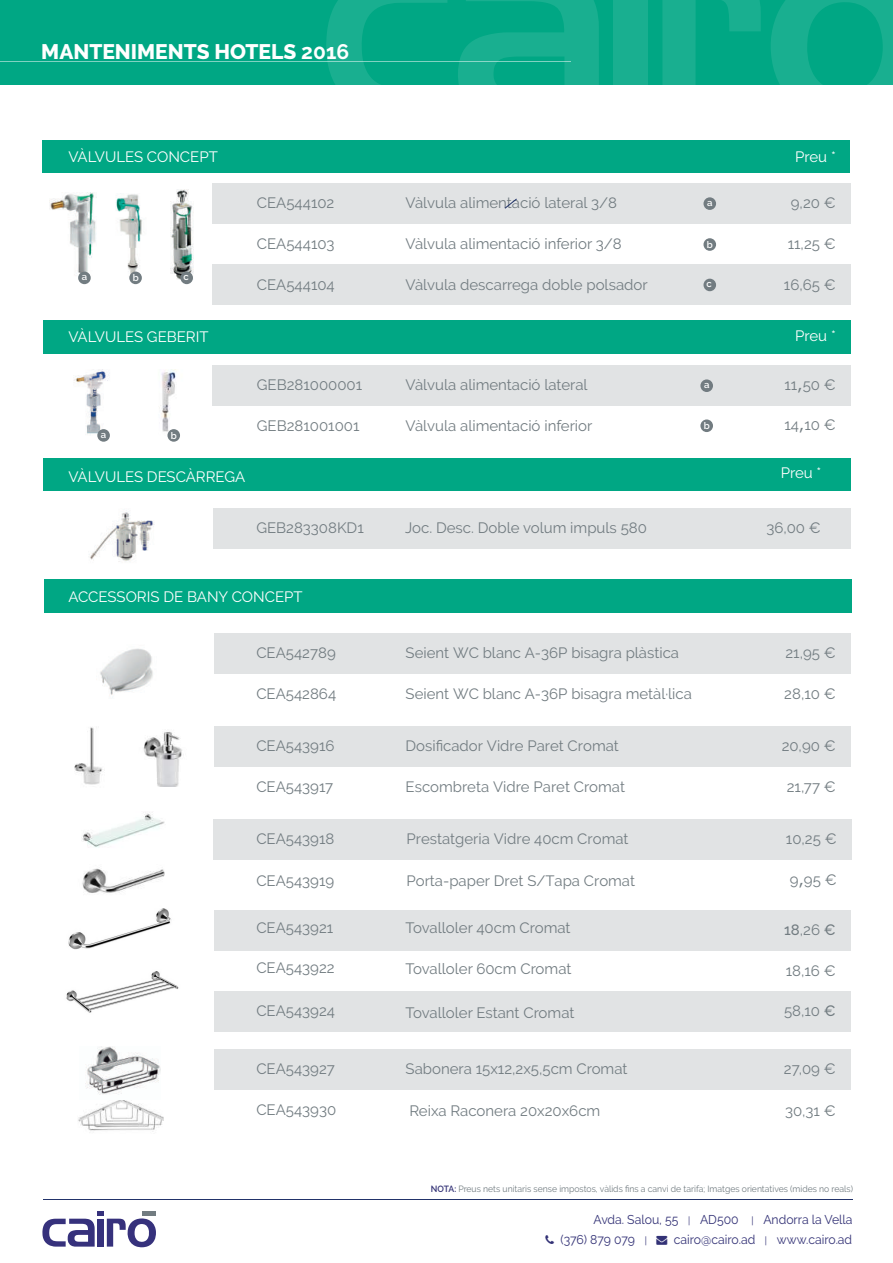
<style>
.page{position:relative;width:893px;height:1263px;background:#fff}
.page>*{position:absolute;margin:0;border:0;box-sizing:border-box;transform-origin:0 0}
.t1{font:800 21px "Raleway";color:#fff}
.t2{font:15px "Raleway";color:#727c81}
.t3{font:15px "Raleway";color:#fff}
.t4{font:500 15px "Raleway";color:#727c81}
.t5{font:12.75px "Raleway";color:#333276;scale:.96 1}
.t6{font:600 9.6px "Raleway";color:#fff}
.t7{font:9px "Raleway";color:#727c81;scale:.96 1}
.s1{font-weight:700}
.s2{font-family:"Verdana"}
.s3{font-weight:400}
.s4{font-weight:500}
.s5{font-weight:600;color:#333276}
.s6{font-size:9.9px}
</style>
<div class="page">
<img style="left:74px;top:727px;width:29px;height:58px">
<div style="left:214px;top:991px;width:636px;height:41px;background:#e1e3e4"></div>
<div style="left:214px;top:1049px;width:636px;height:40px;background:#e1e3e4"></div>
<div style="left:214px;top:726px;width:636px;height:41px;background:#e1e3e4"></div>
<div style="left:213px;top:819px;width:638px;height:40px;background:#e1e3e4"></div>
<div style="left:214px;top:910px;width:636px;height:40px;background:#e1e3e4"></div>
<div style="left:214px;top:633px;width:636px;height:41px;background:#e1e3e4"></div>
<div style="left:212px;top:365px;width:638px;height:41px;background:#e1e3e4"></div>
<div style="left:212px;top:265px;width:638px;height:40px;background:#e1e3e4"></div>
<div style="left:212px;top:183px;width:638px;height:41px;background:#e1e3e4"></div>
<div style="left:42px;top:140px;width:808px;height:33px;background:#00a784"></div>
<svg style="left:505px;top:199px;width:12px;height:9px"></svg>
<div style="left:43px;top:320px;width:807px;height:33px;background:#00a784"></div>
<div style="left:0;top:0;width:893px;height:85px;background:#00a784"></div>
<svg style="left:458px;top:0;width:141px;height:85px"></svg>
<svg style="left:771px;top:0;width:122px;height:85px"></svg>
<svg style="left:326px;top:0;width:121px;height:85px"></svg>
<svg style="left:662px;top:0;width:99px;height:85px"></svg>
<div style="left:613px;top:0;width:34px;height:85px;background:#19af90"></div>
<hr style="left:0;top:61px;width:570px;height:1px;background:#fff">
<svg style="left:42px;top:1212px;width:114px;height:35px"></svg>
<hr style="left:142px;top:1212px;width:14px;height:4px;background:#727c81">
<hr style="left:44px;top:1199px;width:809px;height:1px;background:#22336a">
<img style="left:50px;top:192px;width:47px;height:84px">
<img style="left:116px;top:193px;width:26px;height:88px">
<img style="left:171px;top:189px;width:23px;height:90px">
<img style="left:161px;top:369px;width:19px;height:70px">
<img style="left:74px;top:369px;width:36px;height:70px">
<img style="left:100px;top:648px;width:53px;height:50px">
<img style="left:78px;top:1100px;width:85px;height:32px">
<img style="left:85px;top:1046px;width:75px;height:49px">
<img style="left:66px;top:971px;width:113px;height:42px">
<img style="left:68px;top:908px;width:104px;height:42px">
<img style="left:82px;top:813px;width:83px;height:35px">
<img style="left:82px;top:868px;width:82px;height:25px">
<img style="left:143px;top:731px;width:39px;height:55px">
<div style="left:703px;top:197px;width:13px;height:13px;background:#727c81;border-radius:50%"></div>
<div style="left:703px;top:238px;width:13px;height:13px;background:#727c81;border-radius:50%"></div>
<div style="left:700px;top:379px;width:13px;height:13px;background:#727c81;border-radius:50%"></div>
<div style="left:700px;top:419px;width:13px;height:13px;background:#727c81;border-radius:50%"></div>
<div style="left:703px;top:279px;width:13px;height:12px;background:#727c81;border-radius:50%"></div>
<div style="left:97px;top:429px;width:13px;height:13px;background:#727c81;border-radius:50%"></div>
<div style="left:167px;top:429px;width:13px;height:13px;background:#727c81;border-radius:50%"></div>
<div style="left:78px;top:272px;width:13px;height:12px;background:#727c81;border-radius:50%"></div>
<div style="left:129px;top:272px;width:13px;height:12px;background:#727c81;border-radius:50%"></div>
<div style="left:180px;top:272px;width:13px;height:12px;background:#727c81;border-radius:50%"></div>
<div style="left:213px;top:508px;width:638px;height:41px;background:#e1e3e4"></div>
<div style="left:43px;top:458px;width:808px;height:33px;background:#00a784"></div>
<img style="left:89px;top:511px;width:66px;height:51px">
<div style="left:45px;top:579px;width:807px;height:33px;background:#00a784"></div>
<h1 class="t1" style="left:41px;top:40px;width:309px">MANTENIMENTS HOTELS <span class="s1">2016</span></h1>
<p class="t3" style="left:68px;top:148px;width:151px">VÀLVULES CONCEPT</p>
<p class="t6" style="left:82px;top:271px;width:7px">a</p>
<p class="t6" style="left:133px;top:272px;width:8px">b</p>
<p class="t6" style="left:184px;top:271px;width:7px">c</p>
<p class="t3" style="left:68px;top:328px;width:142px">VÀLVULES GEBERIT</p>
<p class="t6" style="left:101px;top:429px;width:7px">a</p>
<p class="t6" style="left:171px;top:430px;width:8px">b</p>
<p class="t2" style="left:257px;top:194px;width:79px">CEA544102</p>
<p class="t2" style="left:257px;top:235px;width:79px">CEA544103</p>
<p class="t2" style="left:257px;top:276px;width:79px">CEA544104</p>
<p class="t2" style="left:257px;top:376px;width:107px">GEB281000001</p>
<p class="t2" style="left:257px;top:416px;width:104px">GEB281001001</p>
<p class="t3" style="left:795px;top:148px;width:42px">Preu *</p>
<p class="t2" style="left:406px;top:194px;width:213px">Vàlvula alimentació lateral 3/8</p>
<p class="t2" style="left:791px;top:194px;width:46px">9,20 €</p>
<p class="t2" style="left:406px;top:235px;width:218px">Vàlvula alimentació inferior 3/8</p>
<p class="t2" style="left:406px;top:276px;width:244px">Vàlvula descarrega doble polsador</p>
<p class="t6" style="left:707px;top:197px;width:7px">a</p>
<p class="t6" style="left:707px;top:239px;width:8px">b</p>
<p class="t2" style="left:788px;top:235px;width:50px">11,25 €</p>
<p class="t2" style="left:784px;top:276px;width:53px">16,65 €</p>
<p class="t3" style="left:795px;top:327px;width:42px">Preu *</p>
<p class="t6" style="left:707px;top:278px;width:7px">c</p>
<p class="t2" style="left:784px;top:376px;width:53px">11<span class="s2">,</span>50 €</p>
<p class="t2" style="left:406px;top:376px;width:183px">Vàlvula alimentació lateral</p>
<p class="t6" style="left:704px;top:379px;width:7px">a</p>
<p class="t6" style="left:704px;top:420px;width:8px">b</p>
<p class="t2" style="left:406px;top:416px;width:188px">Vàlvula alimentació inferior</p>
<p class="t2" style="left:784px;top:416px;width:53px">14<span class="s2">,</span>10 €</p>
<p class="t3" style="left:68px;top:468px;width:178px">VÀLVULES DESCÀRREGA</p>
<p class="t3" style="left:781px;top:464px;width:42px">Preu *</p>
<p class="t2" style="left:256px;top:519px;width:109px">GEB283308KD1</p>
<p class="t2" style="left:405px;top:519px;width:243px">Joc. Desc. Doble volum impuls 580</p>
<p class="t2" style="left:766px;top:519px;width:56px">36,00 €</p>
<p class="t3" style="left:68px;top:588px;width:236px">ACCESSORIS DE BANY CONCEPT</p>
<p class="t2" style="left:406px;top:644px;width:275px">Seient WC blanc A-36P bisagra plàstica</p>
<p class="t2" style="left:256px;top:644px;width:81px">CEA542789</p>
<p class="t2" style="left:785px;top:644px;width:52px">21,95 €</p>
<p class="t2" style="left:256px;top:685px;width:81px">CEA542864</p>
<p class="t2" style="left:784px;top:685px;width:53px">28,10 €</p>
<p class="t2" style="left:256px;top:737px;width:80px">CEA543916</p>
<p class="t2" style="left:406px;top:737px;width:215px">Dosificador Vidre Paret Cromat</p>
<p class="t2" style="left:782px;top:737px;width:56px">20,90 €</p>
<p class="t2" style="left:256px;top:778px;width:78px">CEA543917</p>
<p class="t2" style="left:406px;top:778px;width:221px">Escombreta Vidre Paret Cromat</p>
<p class="t2" style="left:787px;top:778px;width:51px">21,77 €</p>
<p class="t2" style="left:406px;top:685px;width:288px">Seient WC blanc A-36P bisagra metàl·lica</p>
<p class="t2" style="left:256px;top:830px;width:80px">CEA543918</p>
<p class="t2" style="left:407px;top:830px;width:224px">Prestatgeria Vidre 40cm Cromat</p>
<p class="t2" style="left:786px;top:830px;width:52px">10,25 €</p>
<p class="t2" style="left:256px;top:872px;width:79px">CEA543919</p>
<p class="t2" style="left:407px;top:872px;width:230px">Porta-paper Dret S/Tapa Cromat</p>
<p class="t2" style="left:790px;top:871px;width:49px">9<span class="s2">,</span>95 €</p>
<p class="t2" style="left:256px;top:919px;width:78px">CEA543921</p>
<p class="t2" style="left:256px;top:959px;width:80px">CEA543922</p>
<p class="t2" style="left:256px;top:1002px;width:80px">CEA543924</p>
<p class="t2" style="left:406px;top:919px;width:166px">Tovalloler 40cm Cromat</p>
<p class="t4" style="left:784px;top:921px;width:53px">18<span class="s3">,26</span> €</p>
<p class="t2" style="left:406px;top:960px;width:167px">Tovalloler 60cm Cromat</p>
<p class="t2" style="left:406px;top:1003px;width:170px">Tovalloler Estant Cromat</p>
<p class="t2" style="left:786px;top:962px;width:51px">18,16 €</p>
<p class="t2" style="left:784px;top:1002px;width:53px">58,10 <span class="s4">€</span></p>
<p class="t2" style="left:256px;top:1060px;width:80px">CEA543927</p>
<p class="t2" style="left:406px;top:1060px;width:223px">Sabonera 15x12,2x5,5cm Cromat</p>
<p class="t2" style="left:784px;top:1060px;width:53px">27,09 €</p>
<p class="t2" style="left:256px;top:1101px;width:81px">CEA543930</p>
<p class="t2" style="left:785px;top:1102px;width:52px">30,31 €</p>
<p class="t2" style="left:409px;top:1102px;width:192px">Reixa Raconera 20x20x6cm</p>
<p class="t7" style="left:431px;top:1184px;width:441px"><span class="s5">NOTA:</span> Preus nets unitaris sense impostos, vàlids fins a canvi de tarifa; Imatges orientatives (mides no reals)</p>
<p class="t5" style="left:593px;top:1212px;width:271px">Avda. Salou, 55 <span class="s6">|</span> AD500 <span class="s6">|</span> Andorra la Vella</p>
<p class="t5" style="left:560px;top:1232px;width:305px">(376) 879 079 <span class="s6">|</span> → cairo@cairo.ad <span class="s6">|</span> www.cairo.ad</p>
</div>
